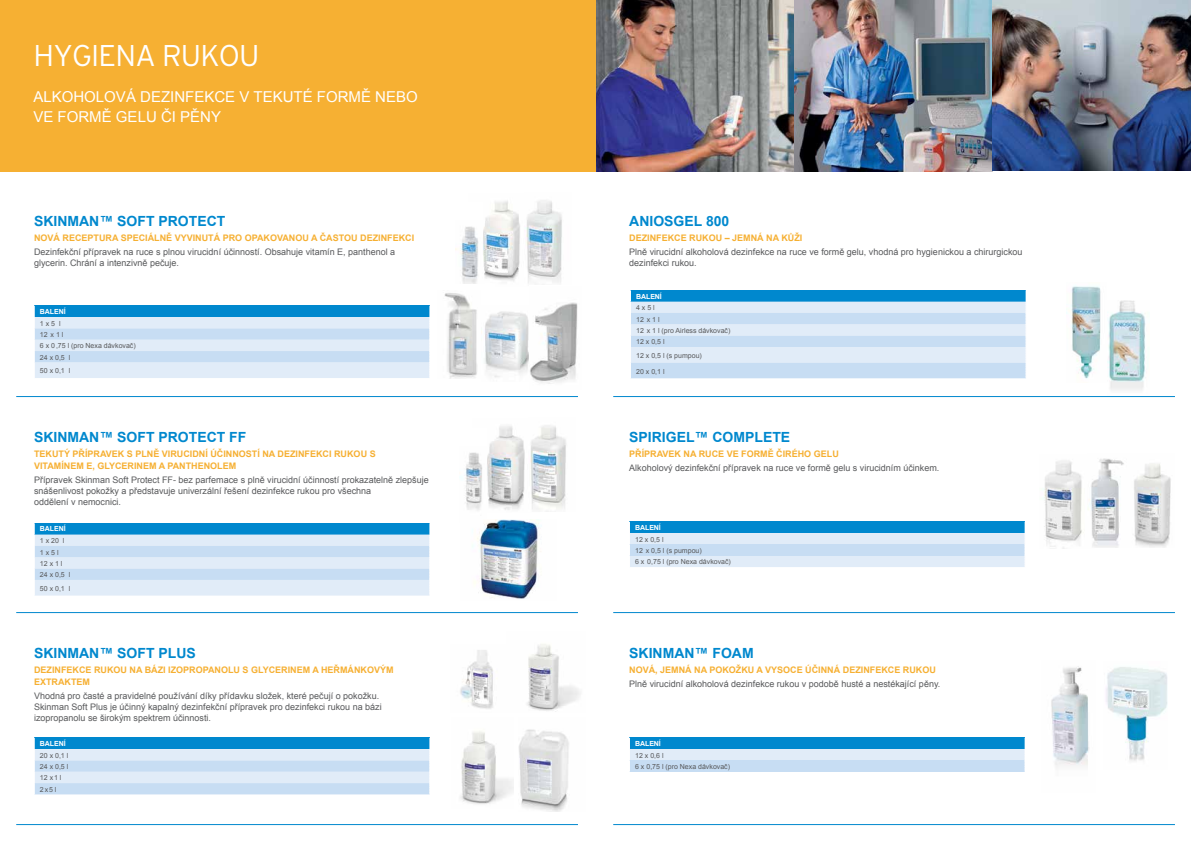
<style>
.page{position:relative;width:1191px;height:842px;background:#fff}
.page>*{position:absolute;margin:0;border:0;box-sizing:border-box;transform-origin:0 0}
.t1{font:300 30px "Interstate";letter-spacing:-.025em;color:#fff}
.t2{font:15px/20px "Arial";color:#fff}
.t3{font:700 14px "Arial";color:#0088ce}
.t4{font:9px/11px "Arial";color:#58595b}
.t5{font:700 9px/12px "Arial";color:#f6b033}
.t6{font:7px/11.3px "Arial";color:#58595b}
.t7{font:700 7px "Arial";letter-spacing:-.01em;color:#fff}
.t8{font:7px/11.3px "Arial";letter-spacing:.06em;color:#58595b}
</style>
<div class="page">
<img style="left:793px;top:0;width:199px;height:171px">
<img style="left:595px;top:0;width:198px;height:171px">
<img style="left:992px;top:0;width:199px;height:171px">
<div style="left:0;top:0;width:595px;height:171px;background:#f6b033"></div>
<img style="left:483px;top:201px;width:37px;height:81px">
<img style="left:487px;top:426px;width:38px;height:84px">
<img style="left:1044px;top:460px;width:38px;height:88px">
<img style="left:1066px;top:286px;width:35px;height:93px">
<img style="left:455px;top:226px;width:24px;height:58px">
<img style="left:460px;top:452px;width:22px;height:59px">
<img style="left:444px;top:293px;width:33px;height:85px">
<img style="left:460px;top:650px;width:33px;height:59px">
<img style="left:527px;top:644px;width:54px;height:68px">
<img style="left:1088px;top:458px;width:36px;height:89px">
<img style="left:481px;top:311px;width:48px;height:67px">
<img style="left:460px;top:731px;width:53px;height:73px">
<img style="left:519px;top:729px;width:50px;height:82px">
<img style="left:526px;top:200px;width:36px;height:83px">
<img style="left:530px;top:425px;width:36px;height:85px">
<svg style="left:1134px;top:463px;width:37px;height:84px"></svg>
<img style="left:1107px;top:300px;width:39px;height:90px">
<img style="left:530px;top:302px;width:48px;height:82px">
<img style="left:1106px;top:667px;width:61px;height:94px">
<img style="left:1051px;top:666px;width:38px;height:101px">
<hr style="left:16px;top:612px;width:562px;height:1px;background:#0088ce">
<hr style="left:613px;top:612px;width:562px;height:1px;background:#0088ce">
<hr style="left:16px;top:824px;width:562px;height:1px;background:#0088ce">
<hr style="left:613px;top:824px;width:562px;height:1px;background:#0088ce">
<hr style="left:16px;top:396px;width:562px;height:1px;background:#0088ce">
<hr style="left:613px;top:396px;width:562px;height:1px;background:#0088ce">
<svg style="left:34px;top:306px;width:396px;height:72px;background:#b6d8f0"></svg>
<svg style="left:34px;top:523px;width:396px;height:73px;background:#b5d7ef"></svg>
<svg style="left:630px;top:290px;width:396px;height:89px;background:#b9d9f0"></svg>
<svg style="left:629px;top:522px;width:396px;height:45px;background:#a3d0ec"></svg>
<svg style="left:34px;top:738px;width:396px;height:57px;background:#acd3ee"></svg>
<div style="left:629px;top:738px;width:396px;height:11px;background:#0088ce"></div>
<div style="left:629px;top:749px;width:396px;height:11px;background:#e1ecf8"></div>
<div style="left:629px;top:760px;width:396px;height:12px;background:#c7ddf3"></div>
<svg style="left:629px;top:738px;width:1px;height:34px"></svg>
<svg style="left:1024px;top:738px;width:1px;height:34px"></svg>
<img style="left:472px;top:519px;width:69px;height:80px">
<h1 class="t1" style="left:33px;top:38px;width:228px">HYGIENA RUKOU</h1>
<h2 class="t2" style="left:33px;top:87px;width:386px">ALKOHOLOVÁ DEZINFEKCE V TEKUTÉ FORMĚ NEBO<br>VE FORMĚ GELU ČI PĚNY</h2>
<h3 class="t3" style="left:34px;top:212px;width:193px">SKINMAN™ SOFT PROTECT</h3>
<p class="t5" style="left:34px;top:232px;width:382px">NOVÁ RECEPTURA SPECIÁLNĚ VYVINUTÁ PRO OPAKOVANOU A ČASTOU DEZINFEKCI</p>
<p class="t4" style="left:34px;top:246px;width:363px">Dezinfekční přípravek na ruce s plnou virucidní účinností. Obsahuje vitamín E, panthenol a glycerin. Chrání a intenzivně pečuje.</p>
<p class="t7" style="left:40px;top:307px;width:27px">BALENÍ</p>
<p class="t6" style="left:40px;top:318px;width:97px">1 x 5 l<br>12 x 1 l<br>6 x 0,75 l (pro Nexa dávkovač)<br>24 x 0,5 l</p>
<p class="t6" style="left:40px;top:365px;width:32px">50 x 0,1 l</p>
<h3 class="t3" style="left:34px;top:428px;width:214px">SKINMAN™ SOFT PROTECT FF</h3>
<p class="t5" style="left:34px;top:448px;width:343px">TEKUTÝ PŘÍPRAVEK S PLNĚ VIRUCIDNÍ ÚČINNOSTÍ NA DEZINFEKCI RUKOU S<br>VITAMÍNEM E, GLYCERINEM A PANTHENOLEM</p>
<p class="t4" style="left:34px;top:474px;width:396px">Přípravek Skinman Soft Protect FF- bez parfemace s plně virucidní účinností prokazatelně zlepšuje snášenlivost pokožky a představuje univerzální řešení dezinfekce rukou pro všechna<br>oddělení v nemocnici.</p>
<p class="t7" style="left:40px;top:524px;width:27px">BALENÍ</p>
<p class="t6" style="left:40px;top:535px;width:32px">1 x 20 l<br>1 x 5 l<br>12 x 1 l<br>24 x 0,5 l</p>
<p class="t6" style="left:40px;top:583px;width:32px">50 x 0,1 l</p>
<h3 class="t3" style="left:34px;top:644px;width:163px">SKINMAN™ SOFT PLUS</h3>
<p class="t5" style="left:34px;top:664px;width:361px">DEZINFEKCE RUKOU NA BÁZI IZOPROPANOLU S GLYCERINEM A HEŘMÁNKOVÝM<br>EXTRAKTEM</p>
<p class="t4" style="left:34px;top:690px;width:349px">Vhodná pro časté a pravidelné používání díky přídavku složek, které pečují o pokožku.<br>Skinman Soft Plus je účinný kapalný dezinfekční přípravek pro dezinfekci rukou na bázi izopropanolu se širokým spektrem účinnosti.</p>
<p class="t7" style="left:40px;top:739px;width:27px">BALENÍ</p>
<p class="t8" style="left:40px;top:750px;width:30px">20 x 0,1 l<br>24 x 0,5 l<br>12 x1 l<br>2x5 l</p>
<h3 class="t3" style="left:629px;top:212px;width:102px">ANIOSGEL 800</h3>
<p class="t5" style="left:629px;top:232px;width:175px">DEZINFEKCE RUKOU – JEMNÁ NA KŮŽI</p>
<p class="t4" style="left:629px;top:246px;width:395px">Plně virucidní alkoholová dezinfekce na ruce ve formě gelu, vhodná pro hygienickou a chirurgickou dezinfekci rukou.</p>
<p class="t7" style="left:636px;top:291px;width:27px">BALENÍ</p>
<p class="t6" style="left:636px;top:302px;width:96px">4 x 5 l<br>12 x 1 l<br>12 x 1 l (pro Airless dávkovač)<br>12 x 0,5 l</p>
<p class="t6" style="left:636px;top:350px;width:67px">12 x 0,5 l (s pumpou)</p>
<p class="t6" style="left:636px;top:365px;width:30px">20 x 0,1 l</p>
<h3 class="t3" style="left:629px;top:428px;width:163px">SPIRIGEL™ COMPLETE</h3>
<p class="t5" style="left:629px;top:448px;width:211px">PŘÍPRAVEK NA RUCE VE FORMĚ ČIRÉHO GELU</p>
<p class="t4" style="left:629px;top:462px;width:312px">Alkoholový dezinfekční přípravek na ruce ve formě gelu s virucidním účinkem.</p>
<p class="t7" style="left:635px;top:523px;width:27px">BALENÍ</p>
<p class="t6" style="left:635px;top:534px;width:97px">12 x 0,5 l<br>12 x 0,5 l (s pumpou)<br>6 x 0,75 l (pro Nexa dávkovač)</p>
<h3 class="t3" style="left:629px;top:644px;width:126px">SKINMAN™ FOAM</h3>
<p class="t5" style="left:629px;top:664px;width:308px">NOVÁ, JEMNÁ NA POKOŽKU A VYSOCE ÚČINNÁ DEZINFEKCE RUKOU</p>
<p class="t4" style="left:629px;top:678px;width:313px">Plně virucidní alkoholová dezinfekce rukou v podobě husté a nestékající pěny.</p>
<p class="t7" style="left:635px;top:739px;width:27px">BALENÍ</p>
<p class="t6" style="left:635px;top:750px;width:96px">12 x 0,6 l<br>6 x 0,75 l (pro Nexa dávkovač)</p>
</div>
